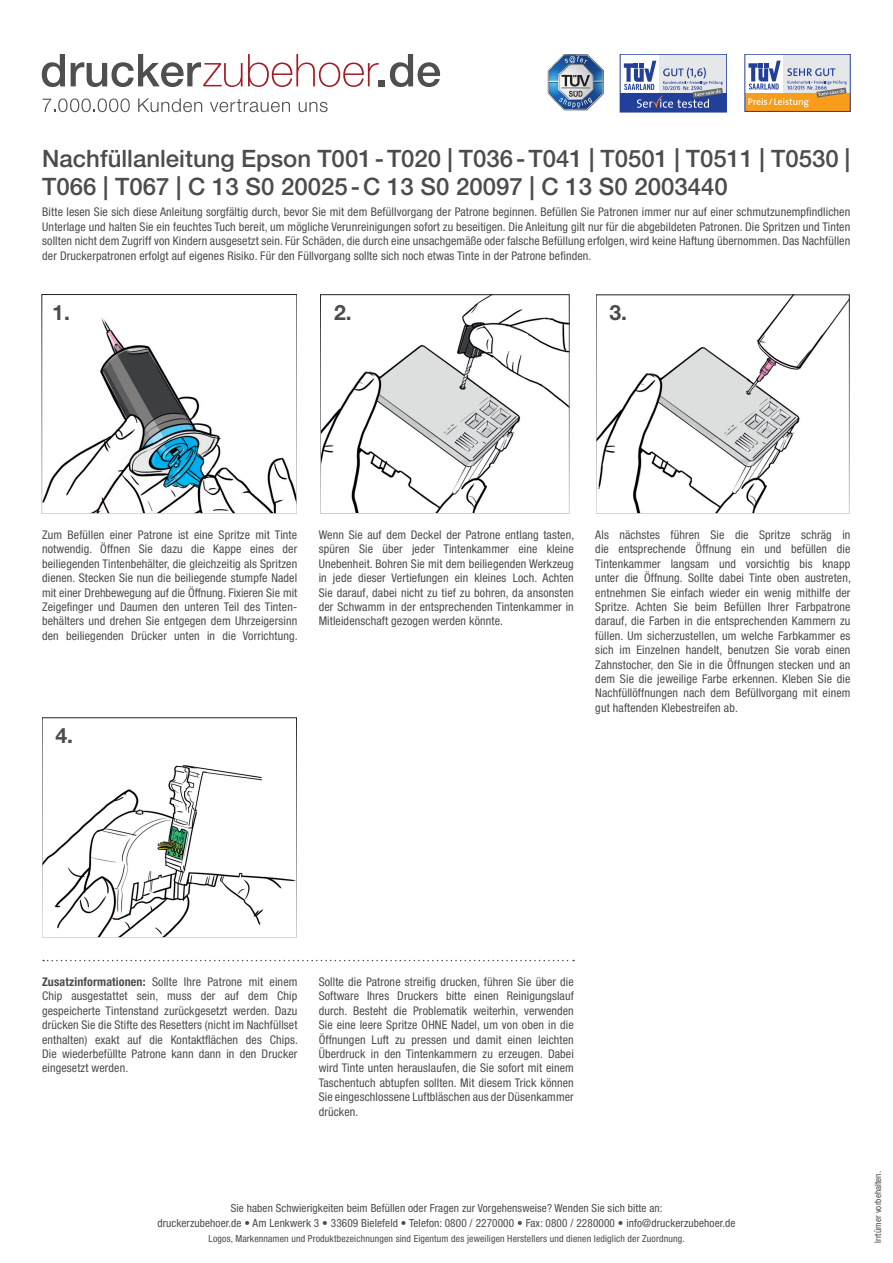
<style>
.page{position:relative;width:893px;height:1263px;background:#fff}
.page>*{position:absolute;margin:0;border:0;box-sizing:border-box;transform-origin:0 0}
.t1{font:500 24px/28.8px "Helvetica Neue LT Pro";color:#4b4c4d}
.t2{font:700 21.15px "Helvetica Neue LT Pro";color:#4b4c4d}
.text{font:condensed 12px/14.4px "Helvetica Neue LT Pro";letter-spacing:.01em;color:#4b4c4d;text-align:justify}
.t3{font:condensed 11.25px/14.4px "Helvetica Neue LT Pro";letter-spacing:.01em;color:#4b4c4d;text-align:center}
.t4{font:condensed 9.75px "Helvetica Neue LT Pro";letter-spacing:.015em;color:#4b4c4d}
.t5{font:condensed 9px "Helvetica Neue LT Pro";letter-spacing:.01em;color:#4b4c4d}
.s1{font-weight:700}
</style>
<div class="page">
<svg style="left:42px;top:54px;width:23px;height:33px"></svg>
<svg style="left:71px;top:54px;width:369px;height:33px"></svg>
<svg style="left:138px;top:98px;width:64px;height:14px"></svg>
<svg style="left:210px;top:99px;width:80px;height:13px"></svg>
<svg style="left:299px;top:102px;width:29px;height:10px"></svg>
<svg style="left:43px;top:98px;width:87px;height:14px"></svg>
<div style="left:659px;top:54px;width:68px;height:39px;background:#e6e7e9"></div>
<div style="left:620px;top:93px;width:107px;height:19px;background:#223f99"></div>
<div style="left:620px;top:54px;width:107px;height:58px;border:1px solid #223f99"></div>
<svg style="left:624px;top:61px;width:99px;height:47px"></svg>
<div style="left:784px;top:54px;width:66px;height:39px;background:#e6e7e9"></div>
<div style="left:745px;top:93px;width:105px;height:18px;background:#f89c1c"></div>
<svg style="left:748px;top:61px;width:99px;height:46px"></svg>
<svg style="left:548px;top:54px;width:56px;height:56px"></svg>
<svg style="left:43px;top:960px;width:531px;height:1px"></svg>
<img style="left:44px;top:317px;width:251px;height:195px">
<div style="left:42px;top:294px;width:255px;height:220px;border:1px solid #fff"></div>
<img style="left:322px;top:296px;width:245px;height:216px">
<div style="left:320px;top:294px;width:249px;height:220px;border:1px solid #fff"></div>
<img style="left:598px;top:297px;width:249px;height:215px">
<div style="left:596px;top:295px;width:253px;height:219px;border:1px solid #fff"></div>
<img style="left:44px;top:765px;width:251px;height:171px">
<div style="left:42px;top:718px;width:255px;height:220px;border:1px solid #fff"></div>
<p class="t1" style="left:42px;top:143px;width:809px">Nachfüllanleitung Epson T001-T020 | T036-T041 | T0501 | T0511 | T0530 |<br>T066 | T067 | C 13 S0 20025-C 13 S0 20097 | C 13 S0 2003440</p>
<p class="text" style="left:42px;top:205px;width:809px">Bitte lesen Sie sich diese Anleitung sorgfältig durch, bevor Sie mit dem Befüllvorgang der Patrone beginnen. Befüllen Sie Patronen immer nur auf einer schmutzunempfindlichen Unterlage und halten Sie ein feuchtes Tuch bereit, um mögliche Verunreinigungen sofort zu beseitigen. Die Anleitung gilt nur für die abgebildeten Patronen. Die Spritzen und Tinten sollten nicht dem Zugriff von Kindern ausgesetzt sein. Für Schäden, die durch eine unsachgemäße oder falsche Befüllung erfolgen, wird keine Haftung übernommen. Das Nachfüllen der Druckerpatronen erfolgt auf eigenes Risiko. Für den Füllvorgang sollte sich noch etwas Tinte in der Patrone befinden.</p>
<p class="t2" style="left:52px;top:299px;width:19px">1.</p>
<p class="t2" style="left:334px;top:299px;width:19px">2.</p>
<p class="t2" style="left:609px;top:299px;width:19px">3.</p>
<p class="text" style="left:42px;top:527px;width:257px">Zum Befüllen einer Patrone ist eine Spritze mit Tinte notwendig. Öffnen Sie dazu die Kappe eines der beiliegenden Tintenbehälter, die gleichzeitig als Spritzen dienen. Stecken Sie nun die beiliegende stumpfe Nadel mit einer Drehbewegung auf die Öffnung. Fixieren Sie mit Zeigefinger und Daumen den unteren Teil des Tinten&shy;behälters und drehen Sie entgegen dem Uhrzeigersinn den beiliegenden Drücker unten in die Vorrichtung.</p>
<p class="text" style="left:319px;top:527px;width:257px">Wenn Sie auf dem Deckel der Patrone entlang tasten, spüren Sie über jeder Tintenkammer eine kleine Unebenheit. Bohren Sie mit dem beiliegenden Werkzeug in jede dieser Vertiefungen ein kleines Loch. Achten Sie darauf, dabei nicht zu tief zu bohren, da ansonsten der Schwamm in der entsprechenden Tintenkammer in Mitleidenschaft gezogen werden könnte.</p>
<p class="text" style="left:595px;top:527px;width:257px">Als nächstes führen Sie die Spritze schräg in die entsprechende Öffnung ein und befüllen die Tintenkammer langsam und vorsichtig bis knapp unter die Öffnung. Sollte dabei Tinte oben austreten, entnehmen Sie einfach wieder ein wenig mithilfe der Spritze. Achten Sie beim Befüllen Ihrer Farbpatrone darauf, die Farben in die entsprechenden Kammern zu füllen. Um sicherzustellen, um welche Farbkammer es sich im Einzelnen handelt, benutzen Sie vorab einen Zahnstocher, den Sie in die Öffnungen stecken und an dem Sie die jeweilige Farbe erkennen. Kleben Sie die Nachfüllöffnungen nach dem Befüllvorgang mit einem gut haftenden Klebestreifen ab.</p>
<p class="t2" style="left:55px;top:722px;width:19px">4.</p>
<p class="text" style="left:42px;top:974px;width:257px"><span class="s1">Zusatzinformationen:</span> Sollte Ihre Patrone mit einem Chip ausgestattet sein, muss der auf dem Chip gespeicherte Tintenstand zurückgesetzt werden. Dazu drücken Sie die Stifte des Resetters (nicht im Nachfüllset enthalten) exakt auf die Kontaktflächen des Chips.<br>Die wiederbefüllte Patrone kann dann in den Drucker eingesetzt werden.</p>
<p class="text" style="left:319px;top:974px;width:257px">Sollte die Patrone streifig drucken, führen Sie über die Software Ihres Druckers bitte einen Reinigungslauf durch. Besteht die Problematik weiterhin, verwenden Sie eine leere Spritze OHNE Nadel, um von oben in die Öffnungen Luft zu pressen und damit einen leichten Überdruck in den Tintenkammern zu erzeugen. Dabei wird Tinte unten herauslaufen, die Sie sofort mit einem Taschentuch abtupfen sollten. Mit diesem Trick können Sie eingeschlossene Luftbläschen aus der Düsenkammer drücken.</p>
<p class="t3" style="left:157px;top:1201px;width:580px">Sie haben Schwierigkeiten beim Befüllen oder Fragen zur Vorgehensweise? Wenden Sie sich bitte an:<br>druckerzubehoer.de • Am Lenkwerk 3 • 33609 Bielefeld • Telefon: 0800 / 2270000 • Fax: 0800 / 2280000 • info@druckerzubehoer.de</p>
<p class="t4" style="left:209px;top:1232px;width:478px">Logos, Markennamen und Produktbezeichnungen sind Eigentum des jeweiligen Herstellers und dienen lediglich der Zuordnung.</p>
<p class="t5" style="left:872px;top:1243px;width:73px;rotate:-90deg">Irrtümer vorbehalten.</p>
</div>
